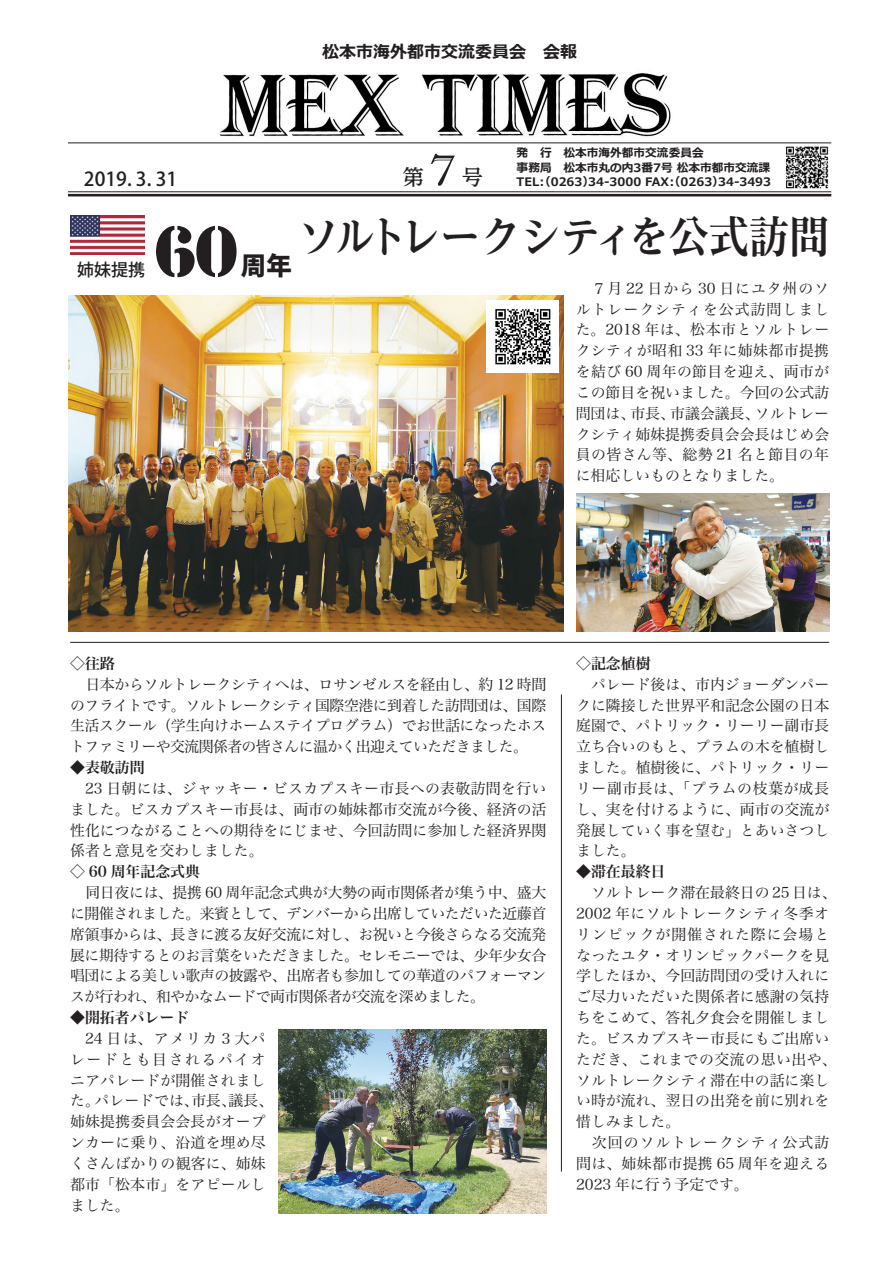
<style>
.page{position:relative;width:893px;height:1263px;background:#fff}
.page>*{position:absolute;margin:0;border:0;box-sizing:border-box;transform-origin:0 0}
.t1{font:65.85px "Stencil Std";color:#231f20}
.t2{font:700 43.65px "Reim Pro";color:#231f20;scale:.92 1}
.t3{font:800 25.5px "Koz Go Pr 6 N";color:#231f20}
.t4{font:500 21.3px "UD Reimin Pr 6";color:#231f20}
.t5{font:500 19.2px "Koz Go Pr 6 N";color:#231f20}
.t6{font:700 16.95px "Meiryo";color:#231f20}
.t7{font:500 16.95px "Koz Go Pr 6 N";color:#231f20}
.t8{font:14.85px/20.9px "Hiragino Serif Pr 6 N W3";color:#231f20;text-align:justify}
.t9{font:14.85px "Hiragino Serif Pr 6 N W6";color:#231f20}
.t10{font:700 11.7px/14.4px "Meiryo";color:#231f20}
.s1{font-family:"Imprint MT Shadow";font-weight:400;font-size:44.7px}
.s2{font-family:"Hiragino Serif Pr 6 N W3"}
</style>
<div class="page">
<img style="left:219px;top:73px;width:452px;height:64px">
<img style="left:68px;top:295px;width:495px;height:336px">
<img style="left:577px;top:493px;width:252px;height:138px">
<img style="left:279px;top:1029px;width:267px;height:184px">
<img style="left:70px;top:215px;width:75px;height:39px">
<img style="left:786px;top:146px;width:43px;height:42px">
<div style="left:487px;top:301px;width:72px;height:72px;background:#fff"></div>
<hr style="left:68px;top:191px;width:763px;height:1px;background:#231f20">
<hr style="left:68px;top:194px;width:763px;height:2px;background:#231f20">
<hr style="left:68px;top:143px;width:763px;height:1px;background:#231f20">
<img style="left:495px;top:309px;width:56px;height:56px">
<hr style="left:70px;top:642px;width:759px;height:1px;background:#231f20">
<hr style="left:561px;top:694px;width:1px;height:477px;background:#231f20">
<p class="t6" style="left:322px;top:40px;width:257px">松本市海外都市交流委員会　会報</p>
<p class="t5" style="left:84px;top:168px;width:95px">2019. 3. 31</p>
<p class="t7" style="left:77px;top:260px;width:70px">姉妹提携</p>
<h1 class="t1" style="left:154px;top:209px;width:85px">60</h1>
<h3 class="t3" style="left:241px;top:251px;width:53px">周年</h3>
<p class="t10" style="left:517px;top:147px;width:255px">発　行　松本市海外都市交流委員会<br>事務局　松本市丸の内3番7号 松本市都市交流課</p>
<h3 class="t4" style="left:403px;top:160px;width:82px">第<span class="s1">7</span>号</h3>
<p class="t10" style="left:517px;top:175px;width:256px">TEL：（0263）34-3000 FAX：（0263）34-3493</p>
<h2 class="t2" style="left:298px;top:200px;width:579px">ソルトレークシティを公式訪問</h2>
<p class="t8" style="left:576px;top:276px;width:255px">　７月 22 日から 30 日にユタ州のソルトレークシティを公式訪問しました。2018 年は、松本市とソルトレークシティが昭和 33 年に姉妹都市提携を結び 60 周年の節目を迎え、両市がこの節目を祝いました。今回の公式訪問団は、市長、市議会議長、ソルトレークシティ姉妹提携委員会会長はじめ会員の皆さん等、総勢 21 名と節目の年に相応しいものとなりました。</p>
<p class="t9" style="left:70px;top:650px;width:46px">◇往路</p>
<p class="t8" style="left:70px;top:672px;width:478px">　日本からソルトレークシティへは、ロサンゼルスを経由し、約 12 時間のフライトです。ソルトレークシティ国際空港に到着した訪問団は、国際生活スクール（学生向けホームステイプログラム）でお世話になったホストファミリーや交流関係者の皆さんに温かく出迎えていただきました。</p>
<p class="t9" style="left:70px;top:754px;width:76px">◆表敬訪問</p>
<p class="t8" style="left:70px;top:776px;width:478px">　23 日朝には、ジャッキー・ビスカプスキー市長への表敬訪問を行いました。ビスカプスキー市長は、両市の姉妹都市交流が今後、経済の活性化につながることへの期待をにじませ、今回訪問に参加した経済界関係者と意見を交わしました。</p>
<p class="t9" style="left:70px;top:858px;width:131px">◇ 60 周年記念式典</p>
<p class="t8" style="left:70px;top:881px;width:478px">　同日夜には、提携 60 周年記念式典が大勢の両市関係者が集う中、盛大に開催されました。来賓として、デンバーから出席していただいた近藤首席領事からは、長きに渡る友好交流に対し、お祝いと今後さらなる交流発展に期待するとのお言葉をいただきました。セレモニーでは、少年少女合唱団による美しい歌声の披露や、出席者も参加しての華道のパフォーマンスが行われ、和やかなムードで両市関係者が交流を深めました。</p>
<p class="t9" style="left:70px;top:1004px;width:121px"><span class="s2">◆</span>開拓者パレード</p>
<p class="t8" style="left:70px;top:1026px;width:205px;text-align:left">　24 日は、アメリカ３大パレードとも目されるパイオニアパレードが開催されました。パレードでは、市長、議長、姉妹提携委員会会長がオープンカーに乗り、沿道を埋め尽くさんばかりの観客に、姉妹都市「松本市」をアピールしました。</p>
<p class="t9" style="left:576px;top:650px;width:76px">◇記念植樹</p>
<p class="t8" style="left:576px;top:672px;width:255px">　パレード後は、市内ジョーダンパークに隣接した世界平和記念公園の日本庭園で、パトリック・リーリー副市長立ち合いのもと、プラムの木を植樹しました。植樹後に、パトリック・リーリー副市長は、「プラムの枝葉が成長し、実を付けるように、両市の交流が発展していく事を望む」とあいさつしました。</p>
<p class="t9" style="left:576px;top:858px;width:91px"><span class="s2">◆</span>滞在最終日</p>
<p class="t8" style="left:576px;top:881px;width:262px;text-align:left">　ソルトレーク滞在最終日の 25 日は、<br>2002 年にソルトレークシティ冬季オリンピックが開催された際に会場となったユタ・オリンピックパークを見学したほか、今回訪問団の受け入れにご尽力いただいた関係者に感謝の気持ちをこめて、答礼夕食会を開催しました。ビスカプスキー市長にもご出席いただき、これまでの交流の思い出や、ソルトレークシティ滞在中の話に楽しい時が流れ、翌日の出発を前に別れを惜しみました。<br>　次回のソルトレークシティ公式訪問は、姉妹都市提携 65 周年を迎える<br>2023 年に行う予定です。</p>
</div>
